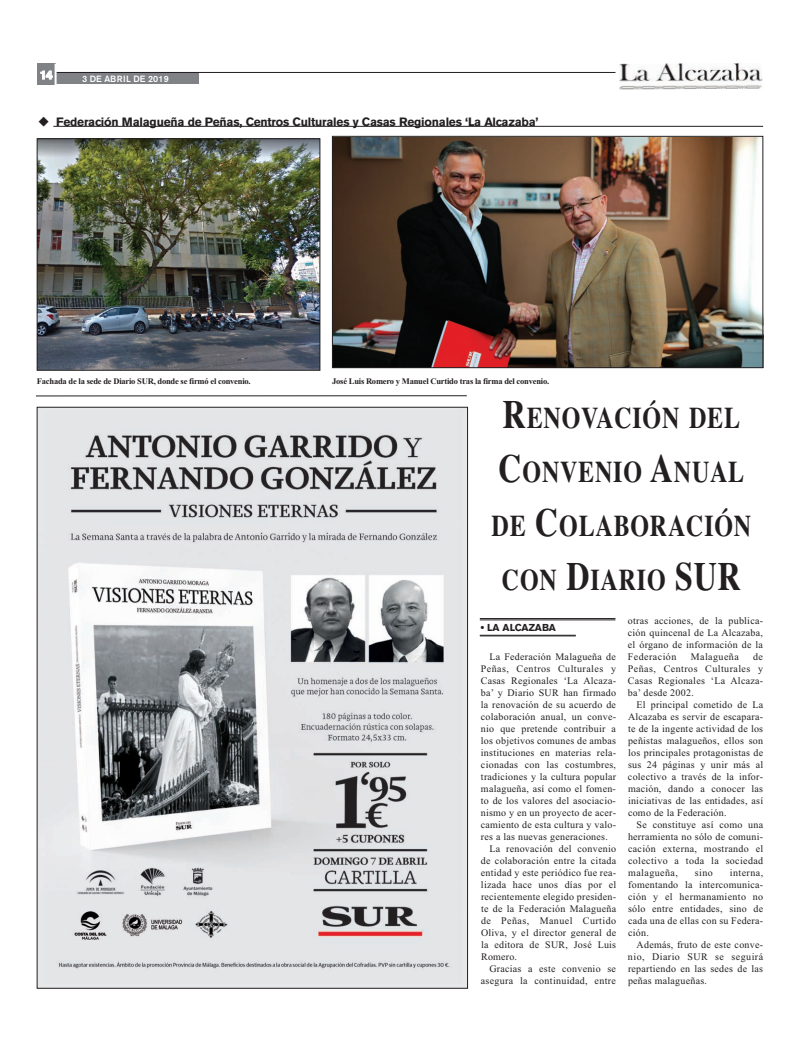
<style>
.page{position:relative;width:800px;height:1049px;background:#fff}
.page>*{position:absolute;margin:0;border:0;box-sizing:border-box;transform-origin:0 0}
.t1{font:700 30px/54px "Times";letter-spacing:.035em;color:#231f20;text-align:center;scale:.8 1}
.t2{font:700 12px "Akzidenz Grotesk BE";letter-spacing:-.015em;color:#231f20}
.t3{font:700 12px "Akzidenz Grotesk BE";color:#fff}
.t4{font:10px/12px "Times New Roman";letter-spacing:.025em;color:#231f20;text-align:justify}
.t5{font:10px "Times New Roman";letter-spacing:.045em;color:#231f20}
.t6{font:700 10px "Akzidenz Grotesk BE";color:#231f20}
.t7{font:500 9px "Akzidenz Grotesk BE";letter-spacing:.02em;color:#fff}
.t8{font:700 8.5px "Times New Roman";letter-spacing:-.025em;color:#231f20}
.s1{font-size:40px}
</style>
<div class="page">
<hr style="left:53px;top:126px;width:710px;height:1px;background:#231f20">
<img style="left:334px;top:138px;width:427px;height:228px">
<div style="left:332px;top:136px;width:431px;height:232px;border:1px solid #231f20"></div>
<hr style="left:479px;top:618px;width:136px;height:1px;background:#231f20">
<hr style="left:479px;top:620px;width:136px;height:1px;background:#231f20">
<hr style="left:479px;top:635px;width:96px;height:1px;background:#231f20">
<hr style="left:479px;top:636px;width:96px;height:1px;background:#231f20">
<img style="left:39px;top:140px;width:279px;height:228px">
<div style="left:37px;top:138px;width:283px;height:232px;border:1px solid #231f20"></div>
<img style="left:39px;top:409px;width:426px;height:577px">
<hr style="left:36px;top:396px;width:430px;height:1px;background:#231f20">
<img style="left:619px;top:63px;width:143px;height:26px">
<div style="left:52px;top:73px;width:147px;height:11px;background:#808285"></div>
<hr style="left:56px;top:72px;width:559px;height:1px;background:#231f20">
<div style="left:37px;top:64px;width:18px;height:21px;background:#808285"></div>
<svg style="left:40px;top:71px;width:13px;height:8px"></svg>
<hr style="left:55px;top:64px;width:2px;height:21px;background:#fff">
<p class="t3" style="left:40px;top:70px;width:14px">14</p>
<p class="t7" style="left:82px;top:76px;width:88px">3 DE ABRIL DE 2019</p>
<p class="t2" style="left:38px;top:117px;width:502px">◆ Federación Malagueña de Peñas, Centros Culturales y Casas Regionales ‘La Alcazaba’</p>
<p class="t8" style="left:37px;top:376px;width:215px">Fachada de la sede de Diario SUR, donde se firmó el convenio.</p>
<p class="t8" style="left:332px;top:376px;width:218px">José Luis Romero y Manuel Curtido tras la firma del convenio.</p>
<p class="t1" style="left:491px;top:391px;width:326px"><span class="s1">R</span>ENOVACIÓN DEL<br><span class="s1">C</span>ONVENIO <span class="s1">A</span>NUAL<br>DE <span class="s1">C</span>OLABORACIÓN<br>CON <span class="s1">D</span>IARIO <span class="s1">SUR</span></p>
<p class="t6" style="left:480px;top:623px;width:77px">• LA ALCAZABA</p>
<p class="t4" style="left:489px;top:651px;width:128px">La Federación Malagueña de</p>
<p class="t5" style="left:480px;top:663px;width:137px">Peñas, Centros Culturales y</p>
<p class="t4" style="left:480px;top:675px;width:137px">Casas Regionales ‘La Alcaza-</p>
<p class="t4" style="left:481px;top:687px;width:137px">ba’ y Diario SUR han firmado</p>
<p class="t4" style="left:480px;top:699px;width:137px">la renovación de su acuerdo de</p>
<p class="t4" style="left:481px;top:711px;width:137px">colaboración anual, un conve-</p>
<p class="t4" style="left:481px;top:723px;width:137px">nio que pretende contribuir a</p>
<p class="t4" style="left:481px;top:735px;width:137px">los objetivos comunes de ambas</p>
<p class="t4" style="left:481px;top:747px;width:137px">instituciones en materias rela-</p>
<p class="t4" style="left:481px;top:759px;width:137px">cionadas con las costumbres,</p>
<p class="t4" style="left:481px;top:771px;width:137px">tradiciones y la cultura popular</p>
<p class="t4" style="left:481px;top:783px;width:136px">malagueña, así como el fomen-</p>
<p class="t4" style="left:480px;top:795px;width:137px">to de los valores del asociacio-</p>
<p class="t4" style="left:480px;top:807px;width:137px">nismo y en un proyecto de acer-</p>
<p class="t4" style="left:480px;top:819px;width:137px">camiento de esta cultura y valo-</p>
<p class="t4" style="left:481px;top:831px;width:128px">res a las nuevas generaciones.</p>
<p class="t4" style="left:489px;top:843px;width:128px">La renovación del convenio</p>
<p class="t4" style="left:481px;top:855px;width:137px">de colaboración entre la citada</p>
<p class="t4" style="left:481px;top:867px;width:137px">entidad y este periódico fue rea-</p>
<p class="t4" style="left:481px;top:879px;width:137px">lizada hace unos días por el</p>
<p class="t4" style="left:481px;top:891px;width:137px">recientemente elegido presiden-</p>
<p class="t4" style="left:481px;top:903px;width:137px">te de la Federación Malagueña</p>
<p class="t5" style="left:481px;top:915px;width:137px">de Peñas, Manuel Curtido</p>
<p class="t4" style="left:481px;top:927px;width:137px">Oliva, y el director general de</p>
<p class="t4" style="left:481px;top:939px;width:137px">la editora de SUR, José Luis</p>
<p class="t4" style="left:481px;top:951px;width:37px">Romero.</p>
<p class="t4" style="left:489px;top:963px;width:128px">Gracias a este convenio se</p>
<p class="t4" style="left:480px;top:975px;width:136px">asegura la continuidad, entre</p>
<p class="t4" style="left:627px;top:615px;width:137px">otras acciones, de la publica&shy;ción quincenal de La Alcazaba, el órgano de información de la Federación</p>
<p class="t5" style="left:690px;top:651px;width:50px">Malagueña</p>
<p class="t4" style="left:753px;top:651px;width:11px">de</p>
<p class="t5" style="left:627px;top:663px;width:137px">Peñas, Centros Culturales y</p>
<p class="t4" style="left:627px;top:675px;width:137px">Casas Regionales ‘La Alcaza-</p>
<p class="t4" style="left:627px;top:687px;width:67px">ba’ desde 2002.</p>
<p class="t4" style="left:636px;top:699px;width:128px">El principal cometido de La</p>
<p class="t4" style="left:628px;top:711px;width:137px">Alcazaba es servir de escapara-</p>
<p class="t4" style="left:628px;top:723px;width:137px">te de la ingente actividad de los</p>
<p class="t4" style="left:628px;top:735px;width:137px">peñistas malagueños, ellos son</p>
<p class="t4" style="left:628px;top:747px;width:137px">los principales protagonistas de</p>
<p class="t4" style="left:628px;top:759px;width:136px">sus 24 páginas y unir más al</p>
<p class="t4" style="left:628px;top:771px;width:137px">colectivo a través de la infor-</p>
<p class="t4" style="left:628px;top:783px;width:137px">mación, dando a conocer las</p>
<p class="t4" style="left:628px;top:795px;width:137px">iniciativas de las entidades, así</p>
<p class="t4" style="left:628px;top:807px;width:100px">como de la Federación.</p>
<p class="t4" style="left:636px;top:819px;width:128px">Se constituye así como una</p>
<p class="t4" style="left:628px;top:831px;width:137px">herramienta no sólo de comuni-</p>
<p class="t4" style="left:628px;top:843px;width:137px">cación externa, mostrando el</p>
<p class="t4" style="left:628px;top:855px;width:137px">colectivo a toda la sociedad</p>
<p class="t5" style="left:628px;top:867px;width:51px">malagueña,</p>
<p class="t4" style="left:694px;top:867px;width:20px">sino</p>
<p class="t5" style="left:729px;top:867px;width:35px">interna,</p>
<p class="t4" style="left:628px;top:879px;width:137px">fomentando la intercomunica-</p>
<p class="t4" style="left:628px;top:891px;width:137px">ción y el hermanamiento no</p>
<p class="t4" style="left:628px;top:903px;width:137px">sólo entre entidades, sino de</p>
<p class="t4" style="left:628px;top:915px;width:137px">cada una de ellas con su Federa-</p>
<p class="t4" style="left:628px;top:927px;width:22px">ción.</p>
<p class="t4" style="left:636px;top:939px;width:128px">Además, fruto de este conve-</p>
<p class="t5" style="left:627px;top:951px;width:137px">nio, Diario SUR se seguirá</p>
<p class="t4" style="left:628px;top:963px;width:137px">repartiendo en las sedes de las</p>
<p class="t4" style="left:628px;top:975px;width:80px">peñas malagueñas.</p>
</div>
